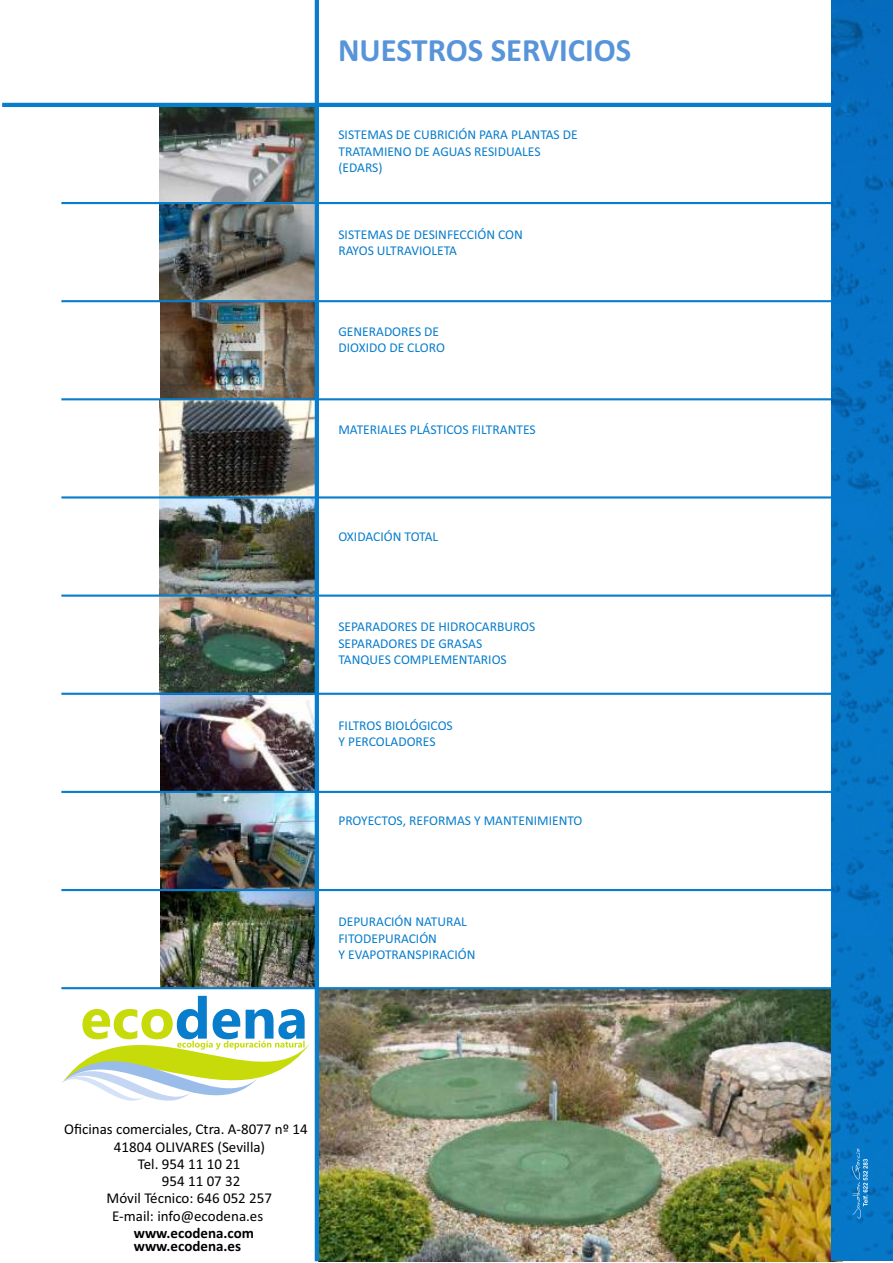
<style>
.page{position:relative;width:893px;height:1263px;background:#fff}
.page>*{position:absolute;margin:0;border:0;box-sizing:border-box;transform-origin:0 0}
.t1{font:700 32.55px "Calibri";color:#5794d9}
.t2{font:15px "Calibri";color:#000}
.t3{font:700 15px "Calibri";color:#000}
.t4{font:13.5px/16.5px "Calibri";color:#087dcc}
</style>
<div class="page">
<img style="left:319px;top:989px;width:524px;height:272px">
<img style="left:160px;top:793px;width:155px;height:96px">
<img style="left:160px;top:891px;width:155px;height:96px">
<img style="left:160px;top:204px;width:155px;height:587px">
<img style="left:160px;top:107px;width:155px;height:95px">
<hr style="left:2px;top:103px;width:867px;height:4px;background:#087dcc">
<hr style="left:61px;top:300px;width:808px;height:2px;background:#087dcc">
<hr style="left:61px;top:202px;width:808px;height:2px;background:#087dcc">
<hr style="left:61px;top:398px;width:808px;height:2px;background:#087dcc">
<hr style="left:61px;top:496px;width:808px;height:2px;background:#087dcc">
<hr style="left:61px;top:594px;width:808px;height:3px;background:#087dcc">
<hr style="left:61px;top:693px;width:808px;height:2px;background:#087dcc">
<hr style="left:61px;top:791px;width:808px;height:2px;background:#087dcc">
<hr style="left:61px;top:889px;width:808px;height:2px;background:#087dcc">
<hr style="left:61px;top:987px;width:808px;height:2px;background:#087dcc">
<hr style="left:315px;top:0;width:4px;height:1261px;background:#087dcc">
<svg style="left:62px;top:995px;width:248px;height:106px"></svg>
<img style="left:832px;top:849px;width:61px;height:411px">
<img style="left:832px;top:0;width:61px;height:849px">
<svg style="left:852px;top:1148px;width:16px;height:70px"></svg>
<h1 class="t1" style="left:338px;top:37px;width:295px">NUESTROS SERVICIOS</h1>
<p class="t4" style="left:338px;top:128px;width:241px">SISTEMAS DE CUBRICIÓN PARA PLANTAS DE<br>TRATAMIENO DE AGUAS RESIDUALES (EDARS)</p>
<p class="t4" style="left:338px;top:227px;width:186px">SISTEMAS DE DESINFECCIÓN CON<br>RAYOS ULTRAVIOLETA</p>
<p class="t4" style="left:338px;top:324px;width:108px">GENERADORES DE<br>DIOXIDO DE CLORO</p>
<p class="t4" style="left:338px;top:422px;width:199px">MATERIALES PLÁSTICOS FILTRANTES</p>
<p class="t4" style="left:338px;top:529px;width:101px">OXIDACIÓN TOTAL</p>
<p class="t4" style="left:338px;top:619px;width:198px">SEPARADORES DE HIDROCARBUROS<br>SEPARADORES DE GRASAS<br>TANQUES COMPLEMENTARIOS</p>
<p class="t4" style="left:338px;top:718px;width:116px">FILTROS BIOLÓGICOS<br>Y PERCOLADORES</p>
<p class="t4" style="left:338px;top:813px;width:246px">PROYECTOS, REFORMAS Y MANTENIMIENTO</p>
<p class="t4" style="left:338px;top:915px;width:138px">DEPURACIÓN NATURAL<br>FITODEPURACIÓN<br>Y EVAPOTRANSPIRACIÓN</p>
<p class="t2" style="left:64px;top:1123px;width:245px">Oficinas comerciales, Ctra. A-8077 nº 14</p>
<p class="t2" style="left:114px;top:1140px;width:153px">41804 OLIVARES (Sevilla)</p>
<p class="t2" style="left:138px;top:1157px;width:104px">Tel. 954 11 10 21</p>
<p class="t2" style="left:162px;top:1175px;width:80px">954 11 07 32</p>
<p class="t2" style="left:107px;top:1192px;width:167px">Móvil Técnico: 646 052 257</p>
<p class="t2" style="left:112px;top:1209px;width:153px">E-mail: info@ecodena.es</p>
<p class="t3" style="left:134px;top:1226px;width:122px">www.ecodena.com</p>
<p class="t3" style="left:134px;top:1239px;width:109px">www.ecodena.es</p>
</div>
